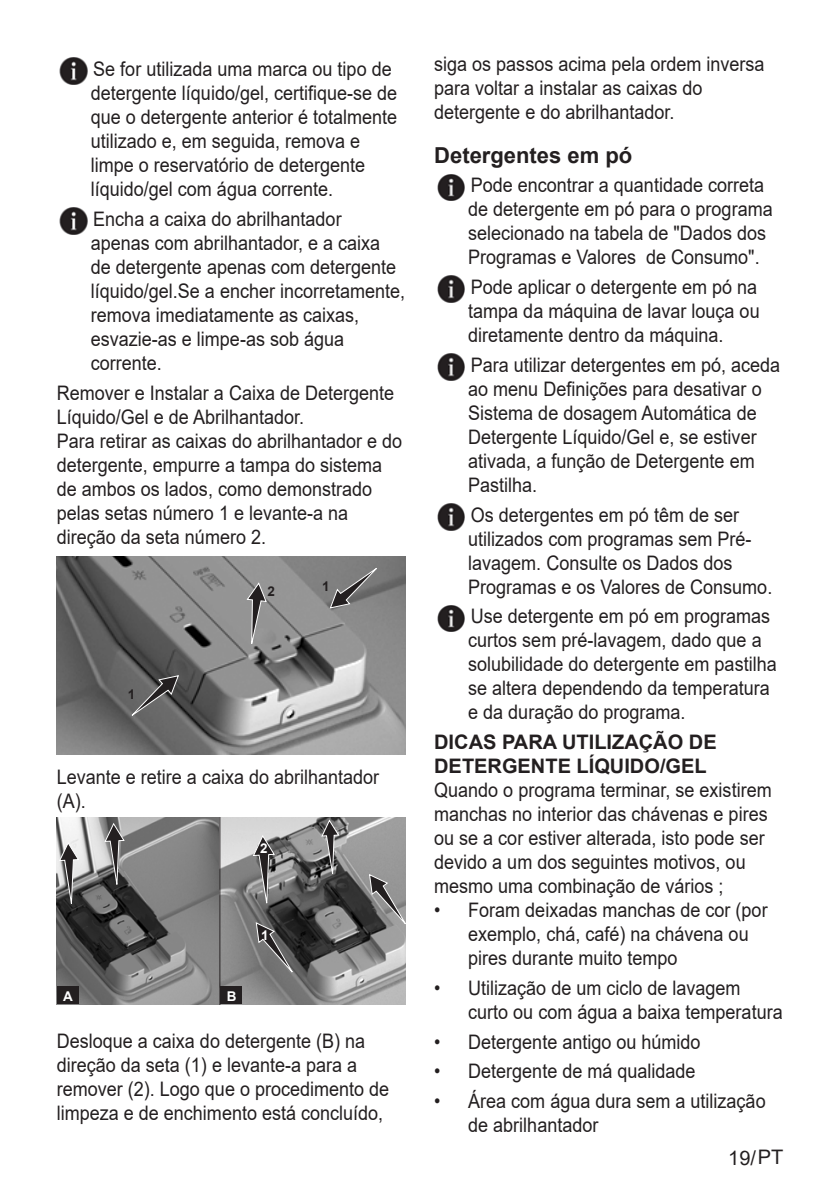
<style>
.page{position:relative;width:840px;height:1191px;background:#fff}
.page>*{position:absolute;margin:0;border:0;box-sizing:border-box;transform-origin:0 0}
.Baslik{font:700 22px "Arial";color:#231f20}
.Girintili_Yazi{font:20px/24px "Arial";color:#231f20;scale:.9 1}
.Yazi_alanlari{font:20px/24px "Arial";color:#231f20;scale:.9 1}
.Alt_Baslik{font:700 20px/24px "Arial";color:#231f20}
.Girintili_Yazi-2{font:20px "Arial";color:#231f20}
.t1{font:700 13.4px "Arial";color:#fff}
.t2{font:700 13.4px "Arial";color:#231f20}
</style>
<div class="page">
<img style="left:59px;top:57px;width:29px;height:27px">
<img style="left:59px;top:207px;width:29px;height:27px">
<img style="left:57px;top:556px;width:348px;height:199px">
<svg style="left:129px;top:675px;width:50px;height:43px;background:#636262"></svg>
<svg style="left:329px;top:566px;width:50px;height:42px;background:#777"></svg>
<svg style="left:247px;top:582px;width:19px;height:65px"></svg>
<img style="left:57px;top:817px;width:348px;height:187px">
<svg style="left:59px;top:842px;width:20px;height:65px"></svg>
<svg style="left:104px;top:823px;width:20px;height:65px"></svg>
<div style="left:57px;top:986px;width:21px;height:18px;background:#231f20"></div>
<div style="left:220px;top:986px;width:22px;height:18px;background:#231f20"></div>
<hr style="left:219px;top:817px;width:1px;height:187px;background:#231f20">
<svg style="left:256px;top:922px;width:38px;height:53px;background:#605f5f"></svg>
<svg style="left:253px;top:835px;width:22px;height:72px;background:#797879"></svg>
<svg style="left:321px;top:819px;width:18px;height:58px"></svg>
<svg style="left:369px;top:874px;width:37px;height:53px;background:#7f7e7e"></svg>
<img style="left:437px;top:174px;width:28px;height:27px">
<img style="left:437px;top:275px;width:28px;height:28px">
<img style="left:437px;top:353px;width:28px;height:27px">
<img style="left:437px;top:503px;width:28px;height:27px">
<img style="left:437px;top:605px;width:28px;height:27px">
<p class="Girintili_Yazi" style="left:91px;top:57px;width:342px">Se for utilizada uma marca ou tipo de detergente líquido/gel, certifique-se de que o detergente anterior é totalmente utilizado e, em seguida, remova e limpe o reservatório de detergente líquido/gel com água corrente.</p>
<p class="Girintili_Yazi" style="left:91px;top:207px;width:351px">Encha a caixa do abrilhantador<br>apenas com abrilhantador, e a caixa de detergente apenas com detergente líquido/gel.Se a encher incorretamente, remova imediatamente as caixas, esvazie-as e limpe-as sob água corrente.</p>
<p class="Yazi_alanlari" style="left:57px;top:380px;width:376px">Remover e Instalar a Caixa de Detergente<br>Líquido/Gel e de Abrilhantador.</p>
<p class="Yazi_alanlari" style="left:57px;top:428px;width:385px">Para retirar as caixas do abrilhantador e do detergente, empurre a tampa do sistema de ambos os lados, como demonstrado pelas setas número 1 e levante-a na direção da seta número 2.</p>
<p class="t2" style="left:128px;top:684px;width:9px">1</p>
<p class="t2" style="left:267px;top:582px;width:9px">2</p>
<p class="t2" style="left:322px;top:577px;width:9px">1</p>
<p class="Yazi_alanlari" style="left:57px;top:764px;width:359px">Levante e retire a caixa do abrilhantador (A).</p>
<p class="t1" style="left:260px;top:838px;width:9px">2</p>
<p class="t1" style="left:63px;top:986px;width:11px">A</p>
<p class="t1" style="left:227px;top:987px;width:11px">B</p>
<p class="t1" style="left:261px;top:925px;width:9px">1</p>
<p class="Yazi_alanlari" style="left:57px;top:1028px;width:371px">Desloque a caixa do detergente (B) na direção da seta (1) e levante-a para a remover (2). Logo que o procedimento de limpeza e de enchimento está concluído,</p>
<p class="Yazi_alanlari" style="left:434px;top:52px;width:368px">siga os passos acima pela ordem inversa para voltar a instalar as caixas do detergente e do abrilhantador.</p>
<p class="Baslik" style="left:434px;top:139px;width:200px">Detergentes em pó</p>
<p class="Girintili_Yazi" style="left:468px;top:173px;width:339px">Pode encontrar a quantidade correta de detergente em pó para o programa selecionado na tabela de "Dados dos Programas e Valores de Consumo".</p>
<p class="Girintili_Yazi" style="left:468px;top:275px;width:325px">Pode aplicar o detergente em pó na tampa da máquina de lavar louça ou diretamente dentro da máquina.</p>
<p class="Girintili_Yazi" style="left:468px;top:353px;width:348px">Para utilizar detergentes em pó, aceda ao menu Definições para desativar o<br>Sistema de dosagem Automática de<br>Detergente Líquido/Gel e, se estiver ativada, a função de Detergente em<br>Pastilha.</p>
<p class="Girintili_Yazi" style="left:468px;top:502px;width:339px">Os detergentes em pó têm de ser utilizados com programas sem Pré&shy;lavagem. Consulte os Dados dos<br>Programas e os Valores de Consumo.</p>
<p class="Girintili_Yazi" style="left:468px;top:604px;width:344px">Use detergente em pó em programas curtos sem pré-lavagem, dado que a solubilidade do detergente em pastilha se altera dependendo da temperatura e da duração do programa.</p>
<p class="Alt_Baslik" style="left:434px;top:730px;width:284px">DICAS PARA UTILIZAÇÃO DE<br>DETERGENTE LÍQUIDO/GEL</p>
<p class="Yazi_alanlari" style="left:434px;top:778px;width:376px">Quando o programa terminar, se existirem manchas no interior das chávenas e pires ou se a cor estiver alterada, isto pode ser devido a um dos seguintes motivos, ou mesmo uma combinação de vários ;</p>
<p class="Girintili_Yazi" style="left:468px;top:898px;width:334px;text-indent:-34px">• Foram deixadas manchas de cor (por exemplo, chá, café) na chávena ou pires durante muito tempo</p>
<p class="Girintili_Yazi" style="left:468px;top:975px;width:351px;text-indent:-34px">• Utilização de um ciclo de lavagem curto ou com água a baixa temperatura</p>
<p class="Girintili_Yazi" style="left:434px;top:1029px;width:297px">• Detergente antigo ou húmido</p>
<p class="Girintili_Yazi" style="left:434px;top:1059px;width:292px">• Detergente de má qualidade</p>
<p class="Girintili_Yazi" style="left:468px;top:1088px;width:332px;text-indent:-34px">• Área com água dura sem a utilização de abrilhantador</p>
<p class="Girintili_Yazi-2" style="left:727px;top:1143px;width:57px">19/PT</p>
</div>
